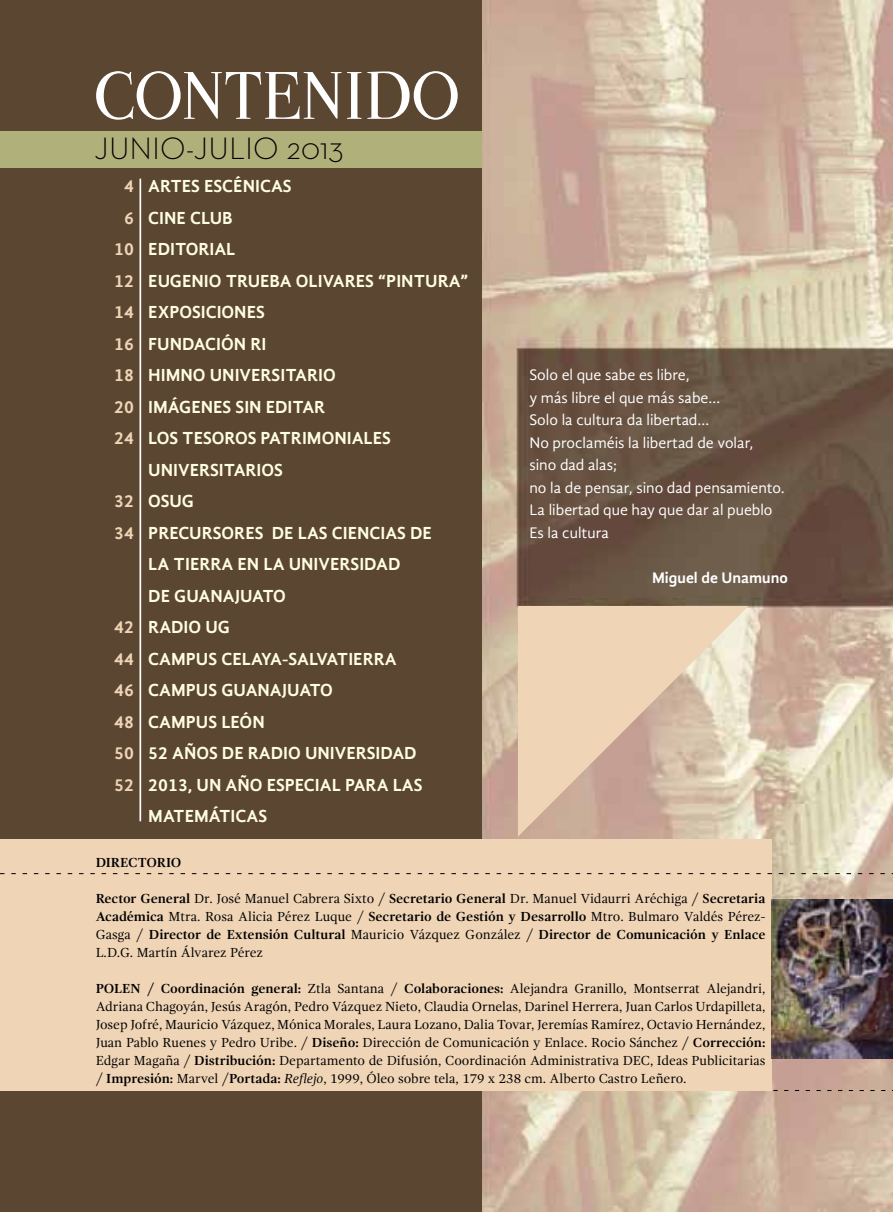
<style>
.page{position:relative;width:893px;height:1212px;background:#fff}
.page>*{position:absolute;margin:0;border:0;box-sizing:border-box;transform-origin:0 0}
.t1{font:58.5px "Valentina";color:#fff}
.t2{font:300 31.5px "Neutra Text";color:#000}
.t3{font:700 18px/31.5px "Gandhi Sans";color:#fffde3}
.t4{font:700 18px/31.5px "Gandhi Sans";color:#efd4b6;text-align:center}
.t5{font:15.75px/22.5px "Gandhi Sans";color:#fff}
.t6{font:700 15.75px "Gandhi Sans";color:#fff}
.t7{font:13.5px/18px "Gandhi Serif";color:#000;text-align:justify}
.t8{font:700 13.5px "Gandhi Serif";letter-spacing:-.01em;color:#000}
.s1{font-weight:700}
.s2{font-style:italic}
</style>
<div class="page">
<img style="left:482px;top:0;width:411px;height:1212px">
<div style="left:0;top:0;width:482px;height:1212px;background:#5a4631"></div>
<div style="left:0;top:131px;width:482px;height:36px;background:#b0b07a"></div>
<div style="left:0;top:839px;width:772px;height:252px;background:#efd4b6"></div>
<svg style="left:0;top:873px;width:893px;height:1px"></svg>
<svg style="left:773px;top:1090px;width:120px;height:1px"></svg>
<hr style="left:139px;top:179px;width:2px;height:642px;background:#fff">
<svg style="left:518px;top:606px;width:231px;height:231px;background:#e2c9b1"></svg>
<img style="left:772px;top:899px;width:121px;height:159px">
<h1 class="t1" style="left:94px;top:57px;width:367px">CONTENIDO</h1>
<h2 class="t2" style="left:94px;top:129px;width:251px">JUNIO-JULIO 2013</h2>
<h3 class="t4" style="left:114px;top:170px;width:21px">4<br>6<br>10<br>12<br>14<br>16<br>18<br>20<br>24</h3>
<h3 class="t4" style="left:114px;top:485px;width:21px;text-align:left">32<br>34</h3>
<h3 class="t4" style="left:114px;top:611px;width:21px;text-align:justify">42<br>44<br>46<br>48<br>50<br>52</h3>
<p class="t3" style="left:148px;top:170px;width:322px">ARTES ESCÉNICAS<br>CINE CLUB<br>EDITORIAL<br>EUGENIO TRUEBA OLIVARES “PINTURA”<br>EXPOSICIONES<br>FUNDACIÓN RI<br>HIMNO UNIVERSITARIO<br>IMÁGENES SIN EDITAR<br>LOS TESOROS PATRIMONIALES<br>UNIVERSITARIOS<br>OSUG<br>PRECURSORES DE LAS CIENCIAS DE<br>LA TIERRA EN LA UNIVERSIDAD<br>DE GUANAJUATO<br>RADIO UG<br>CAMPUS CELAYA-SALVATIERRA<br>CAMPUS GUANAJUATO<br>CAMPUS LEÓN<br>52 AÑOS DE RADIO UNIVERSIDAD<br>2013, UN AÑO ESPECIAL PARA LAS<br>MATEMÁTICAS</p>
<p class="t5" style="left:529px;top:364px;width:257px">Solo el que sabe es libre,<br>y más libre el que más sabe…<br>Solo la cultura da libertad…<br>No proclaméis la libertad de volar,<br>sino dad alas;<br>no la de pensar, sino dad pensamiento.<br>La libertad que hay que dar al pueblo<br>Es la cultura</p>
<p class="t6" style="left:652px;top:569px;width:137px">Miguel de Unamuno</p>
<p class="t8" style="left:96px;top:854px;width:87px">DIRECTORIO</p>
<p class="t7" style="left:96px;top:889px;width:671px"><span class="s1">Rector General</span> Dr. José Manuel Cabrera Sixto / <span class="s1">Secretario General</span> Dr. Manuel Vidaurri Aréchiga / <span class="s1">Secretaria Académica</span> Mtra. Rosa Alicia Pérez Luque / <span class="s1">Secretario de Gestión y Desarrollo</span> Mtro. Bulmaro Valdés Pérez-Gasga / <span class="s1">Director de Extensión Cultural</span> Mauricio Vázquez González / <span class="s1">Director de Comunicación y Enlace </span>L.D.G. Martín Álvarez Pérez</p>
<p class="t7" style="left:96px;top:979px;width:671px"><span class="s1">POLEN / Coordinación general:</span> Ztla Santana / <span class="s1">Colaboraciones:</span> Alejandra Granillo, Montserrat Alejandri, Adriana Chagoyán, Jesús Aragón, Pedro Vázquez Nieto, Claudia Ornelas, Darinel Herrera, Juan Carlos Urdapilleta, Josep Jofré, Mauricio Vázquez, Mónica Morales, Laura Lozano, Dalia Tovar, Jeremías Ramírez, Octavio Hernández, Juan Pablo Ruenes y Pedro Uribe. / <span class="s1">Diseño:</span> Dirección de Comunicación y Enlace. Rocio Sánchez / <span class="s1">Corrección:<br></span>Edgar Magaña / <span class="s1">Distribución:</span> Departamento de Difusión, Coordinación Administrativa DEC, Ideas Publicitarias / <span class="s1">Impresión:</span> Marvel /<span class="s1">Portada:</span> <span class="s2">Reflejo</span>, 1999, Óleo sobre tela, 179 x 238 cm. Alberto Castro Leñero.</p>
</div>
